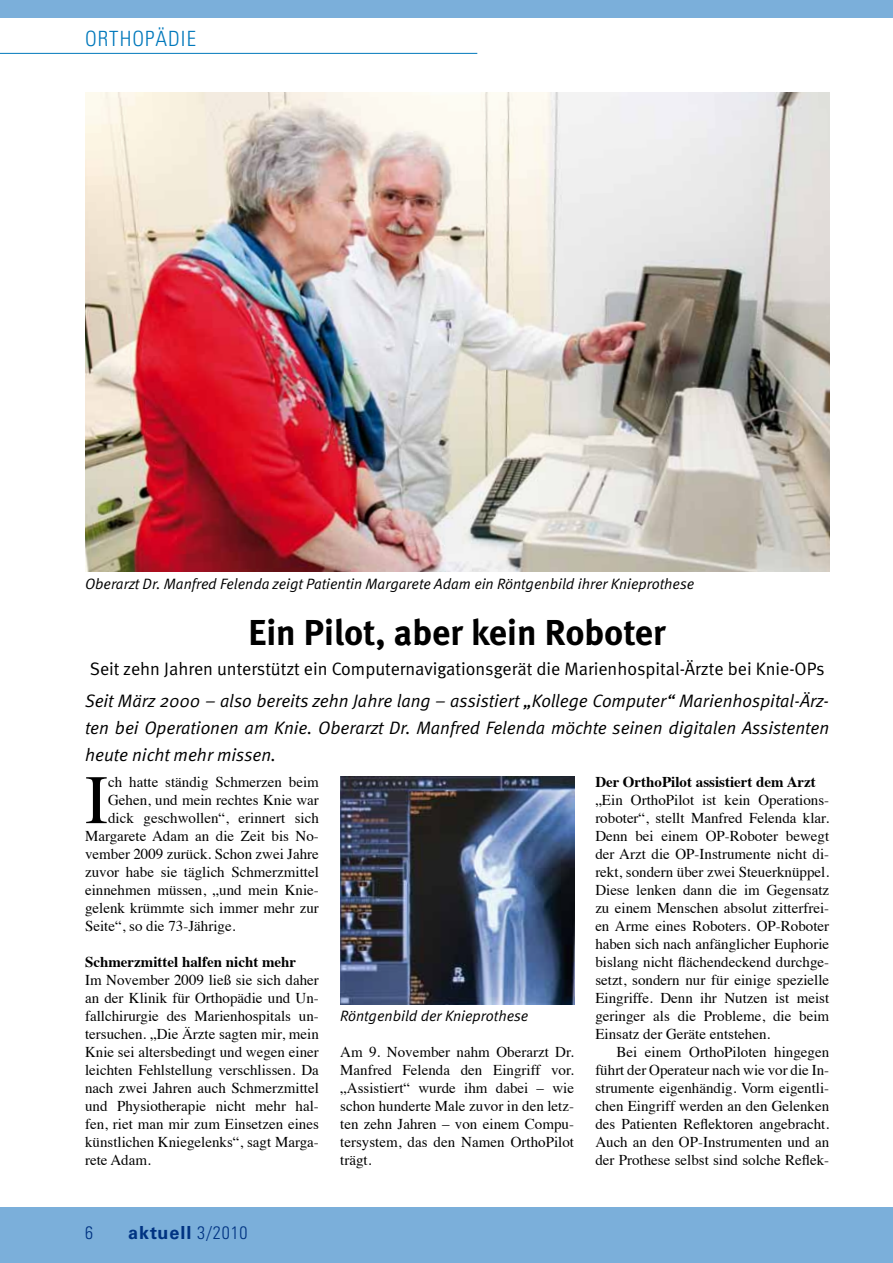
<style>
.page{position:relative;width:893px;height:1263px;background:#fff}
.page>*{position:absolute;margin:0;border:0;box-sizing:border-box;transform-origin:0 0}
.t1{font:69.45px "Times";color:#000}
.t2{font:700 36px "Meta";color:#000}
.t3{font:300 condensed 21px "Univers";letter-spacing:.05em;color:#0078bb}
.t4{font:italic 18px/27px "Meta Normal";color:#000;text-align:justify}
.t5{font:18px "Meta Normal";color:#000}
.t6{font:700 18px "Univers";letter-spacing:.05em;color:#003382}
.t7{font:300 condensed 18px "Univers";color:#003382}
.t8{font:15px/18px "Times";color:#000;text-align:justify}
.t9{font:italic 15px "Meta Normal";color:#000}
.t10{font:700 15px "Times";color:#000}
.s1{font-weight:300;font-stretch:condensed}
</style>
<div class="page">
<div style="left:0;top:1208px;width:893px;height:55px;background:#7bafda"></div>
<div style="left:0;top:0;width:893px;height:17px;background:#7bafda"></div>
<hr style="left:0;top:53px;width:477px;height:1px;background:#0078bb">
<img style="left:85px;top:93px;width:744px;height:478px">
<img style="left:340px;top:777px;width:234px;height:227px">
<h3 class="t3" style="left:85px;top:26px;width:112px">ORTHOPÄDIE</h3>
<p class="t9" style="left:85px;top:575px;width:611px">Oberarzt Dr. Manfred Felenda zeigt Patientin Margarete Adam ein Röntgenbild ihrer Knieprothese</p>
<h2 class="t2" style="left:249px;top:611px;width:419px">Ein Pilot, aber kein Roboter</h2>
<p class="t5" style="left:90px;top:659px;width:736px">Seit zehn Jahren unterstützt ein Computernavigationsgerät die Marienhospital-Ärzte bei Knie-OPs</p>
<p class="t4" style="left:85px;top:687px;width:746px">Seit März 2000 – also bereits zehn Jahre lang – assistiert „Kollege Computer“ Marienhospital-Ärz&shy;ten bei Operationen am Knie. Oberarzt Dr. Manfred Felenda möchte seinen digitalen Assistenten heute nicht mehr missen.</p>
<h1 class="t1" style="left:85px;top:735px;width:25px">I</h1>
<p class="t8" style="left:108px;top:772px;width:212px">ch hatte ständig Schmerzen beim</p>
<p class="t8" style="left:108px;top:790px;width:212px">Gehen, und mein rechtes Knie war</p>
<p class="t8" style="left:108px;top:808px;width:212px">dick geschwollen“, erinnert sich</p>
<p class="t8" style="left:85px;top:826px;width:235px">Margarete Adam an die Zeit bis No-</p>
<p class="t8" style="left:85px;top:844px;width:235px">vember 2009 zurück. Schon zwei Jahre</p>
<p class="t8" style="left:85px;top:862px;width:235px">zuvor habe sie täglich Schmerzmittel</p>
<p class="t8" style="left:85px;top:880px;width:235px">einnehmen müssen, „und mein Knie-</p>
<p class="t8" style="left:85px;top:898px;width:235px">gelenk krümmte sich immer mehr zur</p>
<p class="t8" style="left:85px;top:916px;width:152px">Seite“, so die 73-Jährige.</p>
<p class="t10" style="left:85px;top:948px;width:213px">Schmerzmittel halfen nicht mehr</p>
<p class="t8" style="left:85px;top:970px;width:235px">Im November 2009 ließ sie sich daher an der Klinik für Orthopädie und Un&shy;fallchirurgie des Marienhospitals un&shy;tersuchen. „Die Ärzte sagten mir, mein Knie sei altersbedingt und wegen einer leichten Fehlstellung verschlissen. Da nach zwei Jahren auch Schmerzmittel und Physiotherapie nicht mehr hal&shy;fen, riet man mir zum Einsetzen eines künstlichen Kniegelenks“, sagt Marga&shy;rete Adam.</p>
<p class="t9" style="left:340px;top:1007px;width:190px">Röntgenbild der Knieprothese</p>
<p class="t8" style="left:340px;top:1042px;width:235px">Am 9. November nahm Oberarzt Dr.<br>Manfred Felenda den Eingriff vor. „Assistiert“ wurde ihm dabei – wie schon hunderte Male zuvor in den letz&shy;ten zehn Jahren – von einem Compu&shy;tersystem, das den Namen OrthoPilot trägt.</p>
<p class="t10" style="left:595px;top:768px;width:222px">Der OrthoPilot assistiert dem Arzt</p>
<p class="t8" style="left:595px;top:790px;width:235px">„Ein OrthoPilot ist kein Operations&shy;roboter“, stellt Manfred Felenda klar.<br>Denn bei einem OP-Roboter bewegt der Arzt die OP-Instrumente nicht di&shy;rekt, sondern über zwei Steuerknüppel.<br>Diese lenken dann die im Gegensatz zu einem Menschen absolut zitterfrei&shy;en Arme eines Roboters. OP-Roboter haben sich nach anfänglicher Euphorie bislang nicht flächendeckend durchge&shy;setzt, sondern nur für einige spezielle Eingriffe. Denn ihr Nutzen ist meist geringer als die Probleme, die beim Einsatz der Geräte entstehen.</p>
<p class="t8" style="left:595px;top:1042px;width:235px;text-indent:21px">Bei einem OrthoPiloten hingegen führt der Operateur nach wie vor die In&shy;strumente eigenhändig. Vorm eigentli&shy;chen Eingriff werden an den Gelenken des Patienten Reflektoren angebracht.<br>Auch an den OP-Instrumenten und an der Prothese selbst sind solche Reflek-</p>
<p class="t7" style="left:85px;top:1222px;width:9px">6</p>
<p class="t6" style="left:128px;top:1222px;width:121px">aktuell <span class="s1">3/2010</span></p>
</div>
